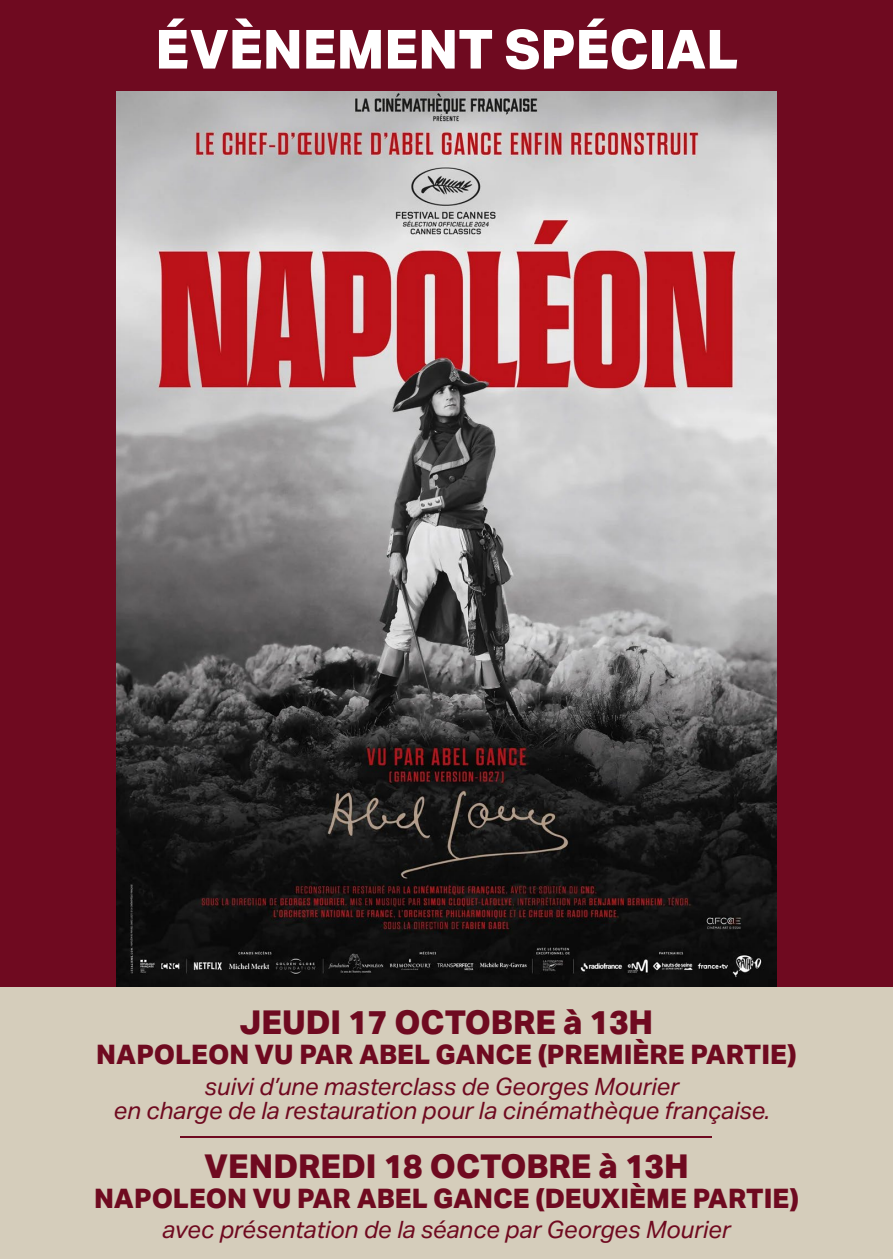
<style>
.page{position:relative;width:893px;height:1259px;background:#6f0a20}
.page>*{position:absolute;margin:0;border:0;box-sizing:border-box;transform-origin:0 0}
.FILM_GRILLE{font:800 54px "Aktiv Grotesk";color:#fff}
.FILM_GRILLE-2{font:800 33px "Aktiv Grotesk";color:#6f0a20}
.FILM_GRILLE-3{font:800 27px "Aktiv Grotesk";color:#6f0a20}
.FILM_GRILLE-4{font:italic 24px "Aktiv Grotesk";color:#6f0a20}
</style>
<div class="page">
<img style="left:116px;top:91px;width:661px;height:896px">
<div style="left:0;top:987px;width:893px;height:272px;background:#d5cdbb"></div>
<hr style="left:181px;top:1136px;width:531px;height:2px;background:#6f0a20">
<p class="FILM_GRILLE" style="left:155px;top:15px;width:584px">ÉVÈNEMENT SPÉCIAL</p>
<p class="FILM_GRILLE-2" style="left:240px;top:1001px;width:415px">JEUDI 17 OCTOBRE à 13H</p>
<p class="FILM_GRILLE-3" style="left:96px;top:1037px;width:702px">NAPOLEON VU PAR ABEL GANCE (PREMIÈRE PARTIE)</p>
<p class="FILM_GRILLE-4" style="left:204px;top:1072px;width:476px">suivi d’une masterclass de Georges Mourier</p>
<p class="FILM_GRILLE-4" style="left:113px;top:1096px;width:658px">en charge de la restauration pour la cinémathèque française.</p>
<p class="FILM_GRILLE-2" style="left:204px;top:1145px;width:486px">VENDREDI 18 OCTOBRE à 13H</p>
<p class="FILM_GRILLE-3" style="left:94px;top:1181px;width:706px">NAPOLEON VU PAR ABEL GANCE (DEUXIÈME PARTIE)</p>
<p class="FILM_GRILLE-4" style="left:162px;top:1215px;width:570px">avec présentation de la séance par Georges Mourier</p>
</div>
